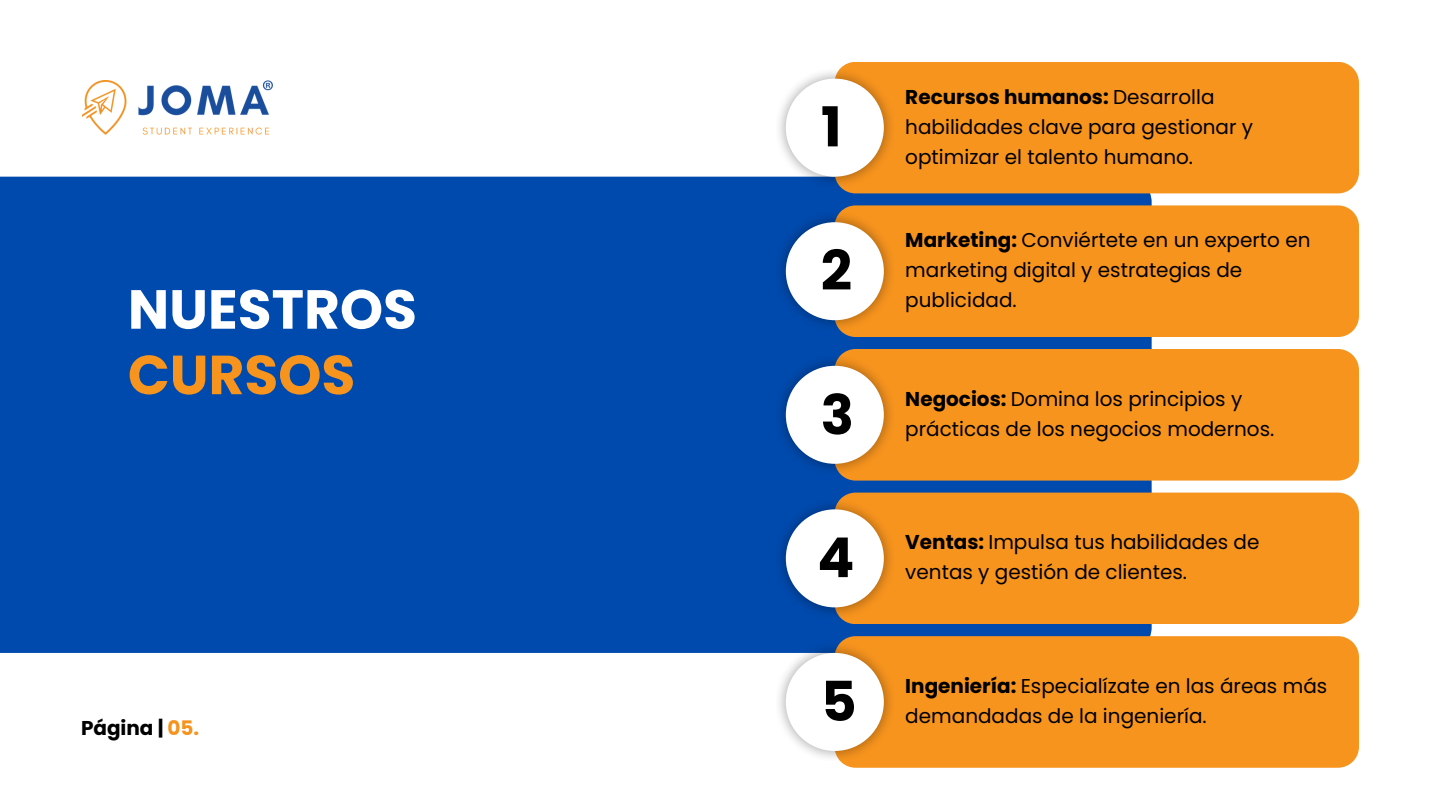
<style>
.page{position:relative;width:1440px;height:810px;background:#fff}
.page>*{position:absolute;margin:0;border:0;box-sizing:border-box;transform-origin:0 0}
.t1{font:700 55px "Poppins";color:#fff}
.t2{font:700 55px "Poppins";color:#f7941e}
.t3{font:700 55px "Poppins";color:#000}
.t4{font:20px/30px "Poppins";color:#000}
.t5{font:700 20px "Poppins";color:#000}
.s1{color:#f4931e}
.s2{font-weight:700}
</style>
<div class="page">
<div style="left:0;top:177px;width:1152px;height:476px;background:#004aad"></div>
<div style="left:835px;top:205px;width:524px;height:132px;background:#f7941e"></div>
<img style="left:776px;top:213px;width:117px;height:117px">
<div style="left:786px;top:222px;width:98px;height:98px;background:#fff;border-radius:50%"></div>
<img style="left:83px;top:80px;width:190px;height:55px">
<div style="left:835px;top:349px;width:524px;height:132px;background:#f7941e"></div>
<img style="left:776px;top:356px;width:117px;height:117px">
<div style="left:786px;top:366px;width:98px;height:98px;background:#fff;border-radius:50%"></div>
<div style="left:835px;top:493px;width:524px;height:131px;background:#f7941e"></div>
<img style="left:776px;top:500px;width:117px;height:117px">
<div style="left:786px;top:509px;width:98px;height:98px;background:#fff;border-radius:50%"></div>
<div style="left:835px;top:62px;width:524px;height:131px;background:#f7941e"></div>
<img style="left:776px;top:69px;width:117px;height:117px">
<div style="left:786px;top:79px;width:98px;height:98px;background:#fff;border-radius:50%"></div>
<div style="left:835px;top:636px;width:524px;height:132px;background:#f7941e"></div>
<img style="left:776px;top:644px;width:117px;height:117px">
<div style="left:786px;top:653px;width:98px;height:98px;background:#fff;border-radius:50%"></div>
<h1 class="t1" style="left:128px;top:271px;width:291px">NUESTROS</h1>
<p class="t2" style="left:128px;top:336px;width:229px">CURSOS</p>
<p class="t5" style="left:81px;top:714px;width:120px">Página | <span class="s1">05.</span></p>
<p class="t3" style="left:821px;top:89px;width:22px">1</p>
<p class="t3" style="left:821px;top:232px;width:33px">2</p>
<p class="t3" style="left:821px;top:377px;width:35px">3</p>
<h2 class="t3" style="left:817px;top:519px;width:39px">4</h2>
<h2 class="t3" style="left:821px;top:663px;width:37px">5</h2>
<p class="t4" style="left:905px;top:82px;width:349px"><span class="s2">Recursos humanos:</span> Desarrolla habilidades clave para gestionar y optimizar el talento humano.</p>
<p class="t4" style="left:905px;top:225px;width:407px"><span class="s2">Marketing:</span> Conviértete en un experto en marketing digital y estrategias de publicidad.</p>
<p class="t4" style="left:905px;top:384px;width:371px"><span class="s2">Negocios:</span> Domina los principios y prácticas de los negocios modernos.</p>
<p class="t4" style="left:905px;top:527px;width:356px"><span class="s2">Ventas:</span> Impulsa tus habilidades de ventas y gestión de clientes.</p>
<p class="t4" style="left:905px;top:671px;width:423px"><span class="s2">Ingeniería:</span> Especialízate en las áreas más demandadas de la ingeniería.</p>
</div>
